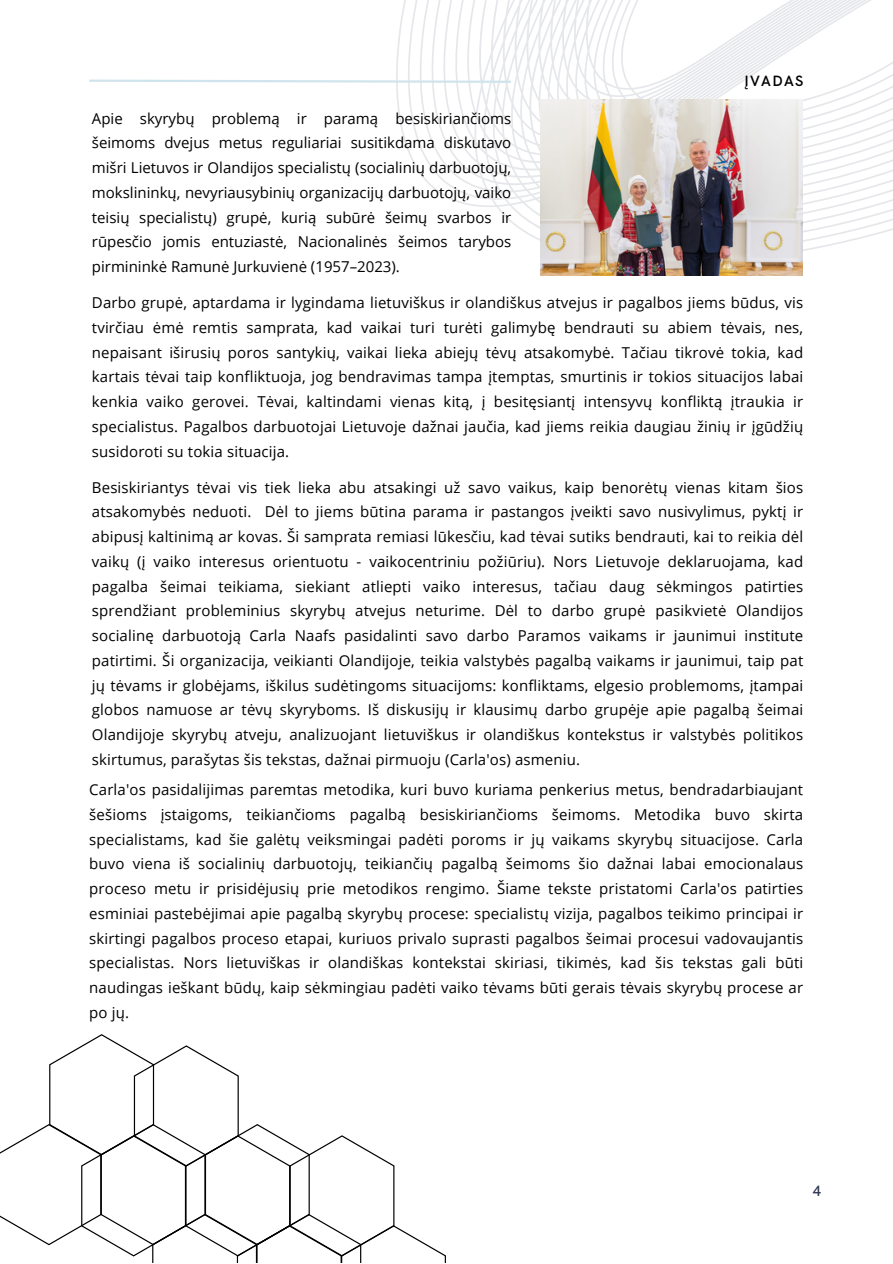
<style>
.page{position:relative;width:893px;height:1264px;background:#fff}
.page>*{position:absolute;margin:0;border:0;box-sizing:border-box;transform-origin:0 0}
.t1{font:15px/24.8px "Open Sans";letter-spacing:.01em;color:#000;text-align:justify}
.t2{font:600 15px "HK Grotesk";letter-spacing:.09em;color:#000}
.t3{font:500 15px "HK Grotesk";color:#2a3652}
</style>
<div class="page">
<svg style="left:396px;top:0;width:496px;height:276px"></svg>
<svg style="left:89px;top:78px;width:424px;height:6px"></svg>
<svg style="left:0;top:1034px;width:446px;height:228px"></svg>
<img style="left:541px;top:100px;width:261px;height:175px">
<p class="t2" style="left:744px;top:72px;width:60px">ĮVADAS</p>
<p class="t1" style="left:92px;top:105px;width:421px">Apie skyrybų problemą ir paramą besiskiriančioms šeimoms dvejus metus reguliariai susitikdama diskutavo mišri Lietuvos ir Olandijos specialistų (socialinių darbuotojų, mokslininkų, nevyriausybinių organizacijų darbuotojų, vaiko teisių specialistų) grupė, kurią subūrė šeimų svarbos ir rūpesčio jomis entuziastė, Nacionalinės šeimos tarybos pirmininkė Ramunė Jurkuvienė (1957–2023).</p>
<p class="t1" style="left:92px;top:290px;width:712px">Darbo grupė, aptardama ir lygindama lietuviškus ir olandiškus atvejus ir pagalbos jiems būdus, vis tvirčiau ėmė remtis samprata, kad vaikai turi turėti galimybę bendrauti su abiem tėvais, nes, nepaisant iširusių poros santykių, vaikai lieka abiejų tėvų atsakomybė. Tačiau tikrovė tokia, kad kartais tėvai taip konfliktuoja, jog bendravimas tampa įtemptas, smurtinis ir tokios situacijos labai kenkia vaiko gerovei. Tėvai, kaltindami vienas kitą, į besitęsiantį intensyvų konfliktą įtraukia ir specialistus. Pagalbos darbuotojai Lietuvoje dažnai jaučia, kad jiems reikia daugiau žinių ir įgūdžių susidoroti su tokia situacija.</p>
<p class="t1" style="left:92px;top:474px;width:712px">Besiskiriantys tėvai vis tiek lieka abu atsakingi už savo vaikus, kaip benorėtų vienas kitam šios atsakomybės neduoti. Dėl to jiems būtina parama ir pastangos įveikti savo nusivylimus, pyktį ir abipusį kaltinimą ar kovas. Ši samprata remiasi lūkesčiu, kad tėvai sutiks bendrauti, kai to reikia dėl vaikų (į vaiko interesus orientuotu - vaikocentriniu požiūriu). Nors Lietuvoje deklaruojama, kad pagalba šeimai teikiama, siekiant atliepti vaiko interesus, tačiau daug sėkmingos patirties sprendžiant probleminius skyrybų atvejus neturime. Dėl to darbo grupė pasikvietė Olandijos socialinę darbuotoją Carla Naafs pasidalinti savo darbo Paramos vaikams ir jaunimui institute patirtimi. Ši organizacija, veikianti Olandijoje, teikia valstybės pagalbą vaikams ir jaunimui, taip pat jų tėvams ir globėjams, iškilus sudėtingoms situacijoms: konfliktams, elgesio problemoms, įtampai globos namuose ar tėvų skyryboms. Iš diskusijų ir klausimų darbo grupėje apie pagalbą šeimai Olandijoje skyrybų atveju, analizuojant lietuviškus ir olandiškus kontekstus ir valstybės politikos skirtumus, parašytas šis tekstas, dažnai pirmuoju (Carla'os) asmeniu.</p>
<p class="t1" style="left:89px;top:777px;width:715px">Carla'os pasidalijimas paremtas metodika, kuri buvo kuriama penkerius metus, bendradarbiaujant šešioms įstaigoms, teikiančioms pagalbą besiskiriančioms šeimoms. Metodika buvo skirta specialistams, kad šie galėtų veiksmingai padėti poroms ir jų vaikams skyrybų situacijose. Carla buvo viena iš socialinių darbuotojų, teikiančių pagalbą šeimoms šio dažnai labai emocionalaus proceso metu ir prisidėjusių prie metodikos rengimo. Šiame tekste pristatomi Carla'os patirties esminiai pastebėjimai apie pagalbą skyrybų procese: specialistų vizija, pagalbos teikimo principai ir skirtingi pagalbos proceso etapai, kuriuos privalo suprasti pagalbos šeimai procesui vadovaujantis specialistas. Nors lietuviškas ir olandiškas kontekstai skiriasi, tikimės, kad šis tekstas gali būti naudingas ieškant būdų, kaip sėkmingiau padėti vaiko tėvams būti gerais tėvais skyrybų procese ar po jų.</p>
<p class="t3" style="left:812px;top:1182px;width:10px">4</p>
</div>
